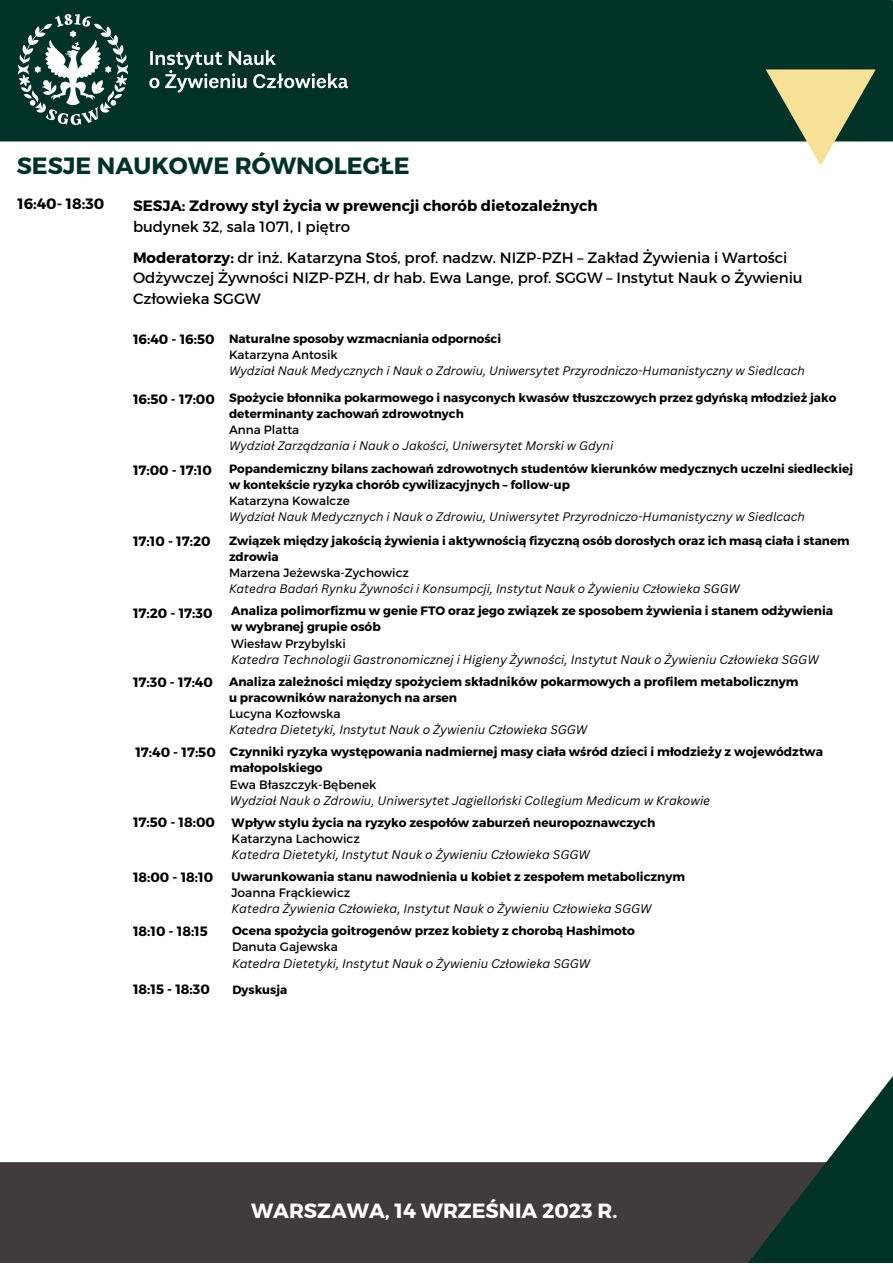
<style>
.page{position:relative;width:893px;height:1264px;background:#fff}
.page>*{position:absolute;margin:0;border:0;box-sizing:border-box;transform-origin:0 0}
.t1{font:700 23.55px "Montserrat";color:#013228}
.t2{font:700 20.55px "Montserrat";color:#fff}
.t3{font:15px/20.5px "Montserrat";color:#000}
.t4{font:700 15px "Montserrat";color:#000}
.t5{font:700 13.5px "Montserrat";color:#000}
.t6{font:700 12.15px/16.2px "Montserrat";color:#000}
.t7{font:italic 12.15px "Canva Sans";color:#000}
.t8{font:12.15px "Montserrat";color:#000}
.t9{font:700 12px/16px "Montserrat";color:#000}
.t10{font:italic 12px "Canva Sans";color:#000}
.t11{font:12px "Montserrat";color:#000}
.s1{font-weight:700}
</style>
<div class="page">
<div style="left:0;top:0;width:892px;height:141px;background:#013228"></div>
<img style="left:18px;top:14px;width:329px;height:111px">
<svg style="left:765px;top:69px;width:110px;height:97px"></svg>
<div style="left:0;top:1162px;width:834px;height:100px;background:#413c3c"></div>
<svg style="left:532px;top:1077px;width:360px;height:185px"></svg>
<p class="t1" style="left:17px;top:150px;width:394px">SESJE NAUKOWE RÓWNOLEGŁE</p>
<p class="t4" style="left:18px;top:194px;width:88px">16:40- 18:30</p>
<p class="t4" style="left:133px;top:196px;width:466px">SESJA: Zdrowy styl życia w prewencji chorób dietozależnych</p>
<p class="t3" style="left:133px;top:216px;width:219px">budynek 32, sala 1071, I piętro</p>
<p class="t3" style="left:133px;top:246px;width:671px"><span class="s1">Moderatorzy:</span> dr inż. Katarzyna Stoś, prof. nadzw. NIZP-PZH – Zakład Żywienia i Wartości<br>Odżywczej Żywności NIZP-PZH, dr hab. Ewa Lange, prof. SGGW – Instytut Nauk o Żywieniu<br>Człowieka SGGW</p>
<p class="t5" style="left:133px;top:331px;width:83px">16:40 - 16:50</p>
<p class="t5" style="left:133px;top:390px;width:83px">16:50 - 17:00</p>
<p class="t5" style="left:133px;top:461px;width:80px">17:00 - 17:10</p>
<p class="t5" style="left:133px;top:533px;width:79px">17:10 - 17:20</p>
<p class="t5" style="left:133px;top:604px;width:81px">17:20 - 17:30</p>
<p class="t9" style="left:229px;top:330px;width:273px">Naturalne sposoby wzmacniania odporności</p>
<p class="t11" style="left:229px;top:347px;width:110px">Katarzyna Antosik</p>
<p class="t10" style="left:229px;top:362px;width:577px">Wydział Nauk Medycznych i Nauk o Zdrowiu, Uniwersytet Przyrodniczo-Humanistyczny w Siedlcach</p>
<p class="t9" style="left:229px;top:389px;width:608px">Spożycie błonnika pokarmowego i nasyconych kwasów tłuszczowych przez gdyńską młodzież jako determinanty zachowań zdrowotnych</p>
<p class="t11" style="left:229px;top:421px;width:72px">Anna Platta</p>
<p class="t10" style="left:229px;top:437px;width:385px">Wydział Zarządzania i Nauk o Jakości, Uniwersytet Morski w Gdyni</p>
<p class="t9" style="left:229px;top:460px;width:625px">Popandemiczny bilans zachowań zdrowotnych studentów kierunków medycznych uczelni siedleckiej</p>
<p class="t9" style="left:229px;top:476px;width:342px">w kontekście ryzyka chorób cywilizacyjnych – follow-up</p>
<p class="t11" style="left:229px;top:493px;width:122px">Katarzyna Kowalcze</p>
<p class="t10" style="left:229px;top:508px;width:577px">Wydział Nauk Medycznych i Nauk o Zdrowiu, Uniwersytet Przyrodniczo-Humanistyczny w Siedlcach</p>
<p class="t9" style="left:229px;top:532px;width:622px">Związek między jakością żywienia i aktywnością fizyczną osób dorosłych oraz ich masą ciała i stanem zdrowia</p>
<p class="t11" style="left:229px;top:565px;width:181px">Marzena Jeżewska-Zychowicz</p>
<p class="t10" style="left:229px;top:580px;width:512px">Katedra Badań Rynku Żywności i Konsumpcji, Instytut Nauk o Żywieniu Człowieka SGGW</p>
<p class="t6" style="left:231px;top:602px;width:603px">Analiza polimorfizmu w genie FTO oraz jego związek ze sposobem żywienia i stanem odżywienia</p>
<p class="t6" style="left:231px;top:618px;width:151px">w wybranej grupie osób</p>
<p class="t8" style="left:231px;top:635px;width:116px">Wiesław Przybylski</p>
<p class="t7" style="left:231px;top:651px;width:589px">Katedra Technologii Gastronomicznej i Higieny Żywności, Instytut Nauk o Żywieniu Człowieka SGGW</p>
<p class="t5" style="left:133px;top:673px;width:81px">17:30 - 17:40</p>
<p class="t6" style="left:229px;top:672px;width:571px">Analiza zależności między spożyciem składników pokarmowych a profilem metabolicznym</p>
<p class="t6" style="left:229px;top:688px;width:230px">u pracowników narażonych na arsen</p>
<p class="t8" style="left:229px;top:706px;width:113px">Lucyna Kozłowska</p>
<p class="t7" style="left:229px;top:721px;width:360px">Katedra Dietetyki, Instytut Nauk o Żywieniu Człowieka SGGW</p>
<p class="t5" style="left:135px;top:743px;width:82px">17:40 - 17:50</p>
<p class="t6" style="left:230px;top:743px;width:594px">Czynniki ryzyka występowania nadmiernej masy ciała wśród dzieci i młodzieży z województwa małopolskiego</p>
<p class="t8" style="left:230px;top:776px;width:148px">Ewa Błaszczyk-Bębenek</p>
<p class="t7" style="left:230px;top:792px;width:482px">Wydział Nauk o Zdrowiu, Uniwersytet Jagielloński Collegium Medicum w Krakowie</p>
<p class="t5" style="left:133px;top:813px;width:84px">17:50 - 18:00</p>
<p class="t6" style="left:231px;top:813px;width:425px">Wpływ stylu życia na ryzyko zespołów zaburzeń neuropoznawczych</p>
<p class="t8" style="left:231px;top:830px;width:130px">Katarzyna Lachowicz</p>
<p class="t7" style="left:231px;top:846px;width:360px">Katedra Dietetyki, Instytut Nauk o Żywieniu Człowieka SGGW</p>
<p class="t5" style="left:133px;top:868px;width:82px">18:00 - 18:10</p>
<p class="t6" style="left:231px;top:867px;width:455px">Uwarunkowania stanu nawodnienia u kobiet z zespołem metabolicznym</p>
<p class="t8" style="left:231px;top:884px;width:120px">Joanna Frąckiewicz</p>
<p class="t7" style="left:231px;top:900px;width:421px">Katedra Żywienia Człowieka, Instytut Nauk o Żywieniu Człowieka SGGW</p>
<p class="t6" style="left:232px;top:922px;width:404px">Ocena spożycia goitrogenów przez kobiety z chorobą Hashimoto</p>
<p class="t8" style="left:232px;top:939px;width:107px">Danuta Gajewska</p>
<p class="t7" style="left:232px;top:954px;width:360px">Katedra Dietetyki, Instytut Nauk o Żywieniu Człowieka SGGW</p>
<p class="t5" style="left:133px;top:922px;width:76px">18:10 - 18:15</p>
<p class="t5" style="left:133px;top:980px;width:78px">18:15 - 18:30</p>
<p class="t9" style="left:232px;top:980px;width:56px">Dyskusja</p>
<p class="t2" style="left:251px;top:1197px;width:368px">WARSZAWA, 14 WRZEŚNIA 2023 R.</p>
</div>
